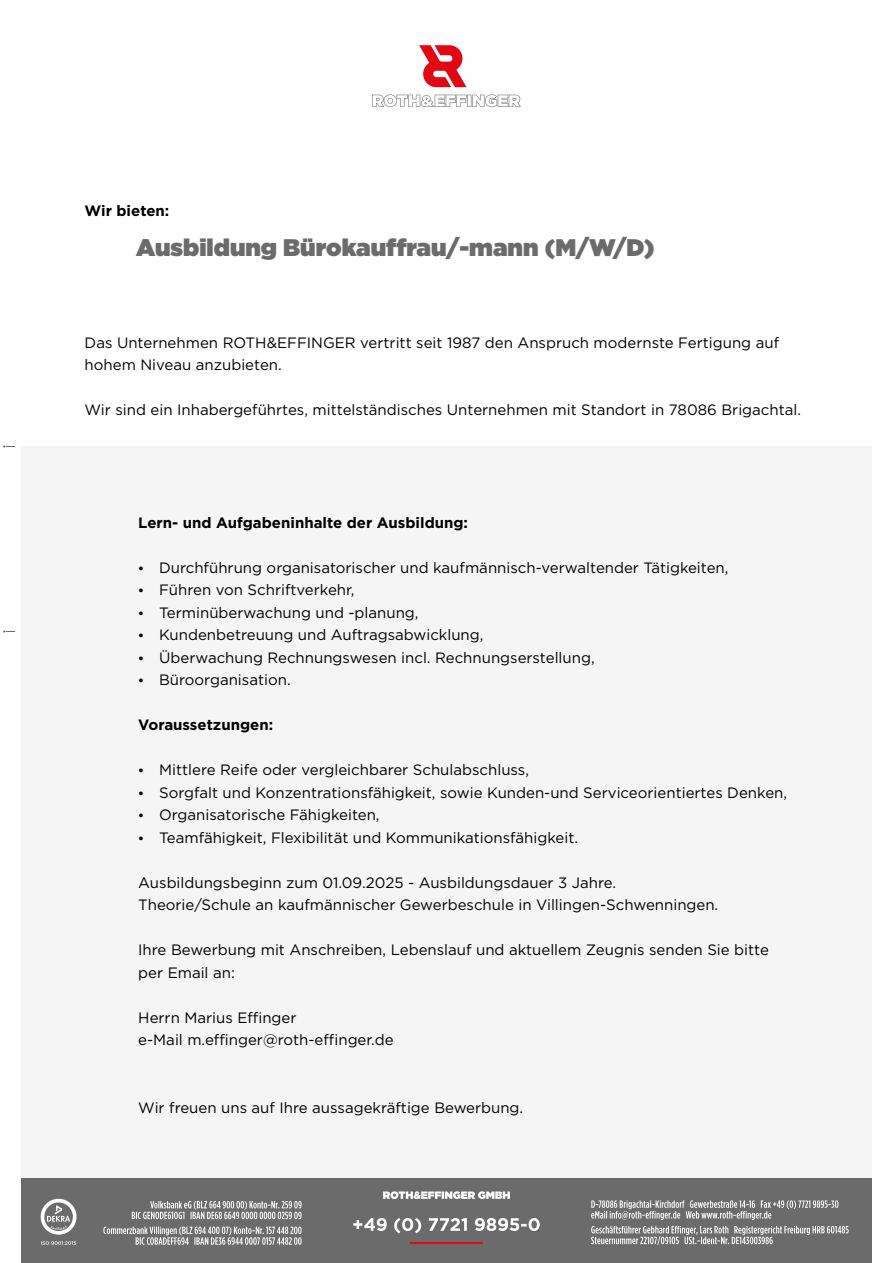
<style>
.page{position:relative;width:893px;height:1263px;background:#fff}
.page>*{position:absolute;margin:0;border:0;box-sizing:border-box;transform-origin:0 0}
.t1{font:900 24px "Gotham";color:#6b6b6b}
.t2{font:15px/22.5px "Gotham";color:#000}
.t3{font:700 15px "Gotham";color:#000}
</style>
<div class="page">
<svg style="left:372px;top:94px;width:149px;height:13px"></svg>
<svg style="left:419px;top:45px;width:47px;height:42px"></svg>
<div style="left:21px;top:1178px;width:851px;height:85px;background:#6b6b6b"></div>
<svg style="left:591px;top:1226px;width:258px;height:19px"></svg>
<svg style="left:383px;top:1191px;width:127px;height:8px"></svg>
<svg style="left:591px;top:1200px;width:247px;height:20px"></svg>
<hr style="left:410px;top:1242px;width:73px;height:1px;background:#e30613">
<svg style="left:103px;top:1226px;width:199px;height:19px"></svg>
<svg style="left:353px;top:1218px;width:187px;height:15px"></svg>
<svg style="left:41px;top:1199px;width:36px;height:36px"></svg>
<svg style="left:41px;top:1241px;width:35px;height:4px"></svg>
<svg style="left:3px;top:445px;width:12px;height:3px"></svg>
<svg style="left:3px;top:630px;width:12px;height:2px"></svg>
<div style="left:21px;top:446px;width:851px;height:732px;background:#f5f5f5"></div>
<svg style="left:132px;top:1201px;width:170px;height:18px"></svg>
<p class="t3" style="left:85px;top:204px;width:86px">Wir bieten:</p>
<h1 class="t1" style="left:136px;top:236px;width:520px">Ausbildung Bürokauffrau/-mann (M/W/D)</h1>
<p class="t2" style="left:85px;top:332px;width:696px">Das Unternehmen ROTH&amp;EFFINGER vertritt seit 1987 den Anspruch modernste Fertigung auf hohem Niveau anzubieten.</p>
<p class="t2" style="left:85px;top:399px;width:718px">Wir sind ein Inhabergeführtes, mittelständisches Unternehmen mit Standort in 78086 Brigachtal.</p>
<p class="t3" style="left:138px;top:516px;width:331px">Lern- und Aufgabeninhalte der Ausbildung:</p>
<p class="t2" style="left:159px;top:557px;width:571px">Durchführung organisatorischer und kaufmännisch-verwaltender Tätigkeiten,</p>
<p class="t2" style="left:159px;top:579px;width:197px">Führen von Schriftverkehr,</p>
<p class="t2" style="left:159px;top:624px;width:326px">Kundenbetreuung und Auftragsabwicklung,</p>
<p class="t2" style="left:159px;top:602px;width:261px">Terminüberwachung und -planung,</p>
<p class="t2" style="left:159px;top:647px;width:437px">Überwachung Rechnungswesen incl. Rechnungserstellung,</p>
<p class="t2" style="left:159px;top:669px;width:133px">Büroorganisation.</p>
<p class="t3" style="left:138px;top:718px;width:136px">Voraussetzungen:</p>
<p class="t2" style="left:159px;top:759px;width:371px">Mittlere Reife oder vergleichbarer Schulabschluss,</p>
<p class="t2" style="left:159px;top:782px;width:629px">Sorgfalt und Konzentrationsfähigkeit, sowie Kunden-und Serviceorientiertes Denken,</p>
<p class="t2" style="left:159px;top:804px;width:222px">Organisatorische Fähigkeiten,</p>
<p class="t2" style="left:159px;top:827px;width:420px">Teamfähigkeit, Flexibilität und Kommunikationsfähigkeit.</p>
<p class="t2" style="left:138px;top:872px;width:479px">Ausbildungsbeginn zum 01.09.2025 - Ausbildungsdauer 3 Jahre.</p>
<p class="t2" style="left:138px;top:894px;width:581px">Theorie/Schule an kaufmännischer Gewerbeschule in Villingen-Schwenningen.</p>
<p class="t2" style="left:138px;top:939px;width:632px">Ihre Bewerbung mit Anschreiben, Lebenslauf und aktuellem Zeugnis senden Sie bitte</p>
<p class="t2" style="left:138px;top:962px;width:98px">per Email an:</p>
<p class="t2" style="left:138px;top:1007px;width:160px">Herrn Marius Effinger</p>
<p class="t2" style="left:138px;top:1029px;width:257px">e-Mail m.effinger@roth-effinger.de</p>
<p class="t2" style="left:138px;top:1097px;width:386px">Wir freuen uns auf Ihre aussagekräftige Bewerbung.</p>
</div>
